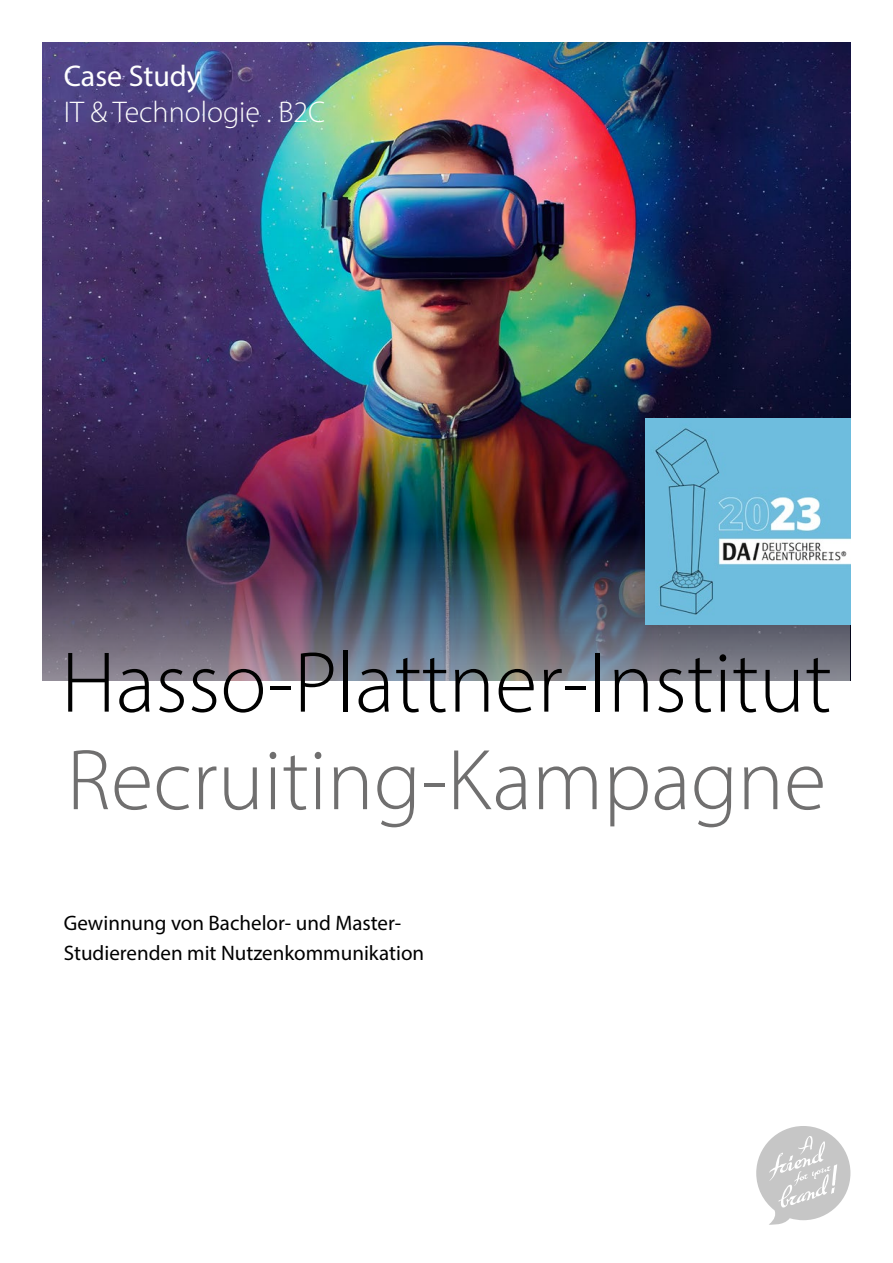
<style>
.page{position:relative;width:893px;height:1263px;background:#fff}
.page>*{position:absolute;margin:0;border:0;box-sizing:border-box;transform-origin:0 0}
.t1{font:300 87px "Myriad Pro";color:#000}
.t2{font:300 87px "Myriad Pro";color:#706f6f}
.t3{font:300 30px "Myriad Pro";color:#fff}
.t4{font:30px "Myriad Pro";color:#fff}
.t5{font:21px/30px "Myriad Pro";color:#000}
</style>
<div class="page">
<svg style="left:756px;top:1126px;width:94px;height:99px"></svg>
<img style="left:43px;top:43px;width:807px;height:491px">
<img style="left:43px;top:534px;width:807px;height:146px">
<img style="left:645px;top:419px;width:205px;height:205px">
<h2 class="t4" style="left:64px;top:58px;width:139px">Case Study</h2>
<h2 class="t3" style="left:64px;top:94px;width:263px">IT &amp; Technologie . B2C</h2>
<h1 class="t1" style="left:61px;top:630px;width:772px">Hasso-Plattner-Institut</h1>
<h1 class="t2" style="left:67px;top:728px;width:761px">Recruiting-Kampagne</h1>
<p class="t5" style="left:64px;top:908px;width:362px">Gewinnung von Bachelor- und Master-<br>Studierenden mit Nutzenkommunikation</p>
</div>
